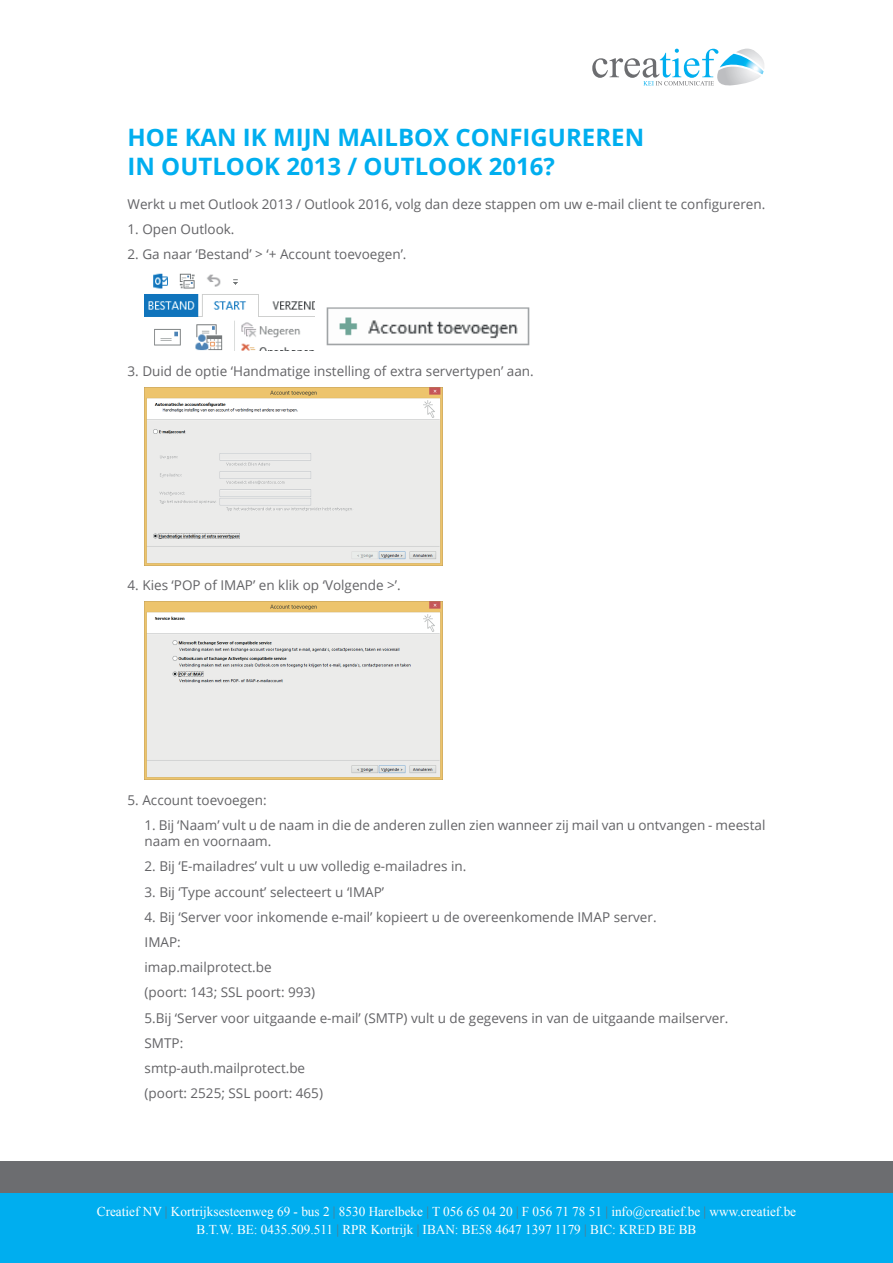
<style>
.page{position:relative;width:893px;height:1263px;background:#fff}
.page>*{position:absolute;margin:0;border:0;box-sizing:border-box;transform-origin:0 0}
.t1{font:700 24px/28.8px "Open Sans";color:#00aeef}
.t2{font:13.5px/25.2px "Open Sans";color:#636366}
.t3{font:13.5px/18px "Times New Roman";color:#fff;text-align:center}
.s1{color:#6c6d70}
</style>
<div class="page">
<svg style="left:592px;top:49px;width:172px;height:37px"></svg>
<div style="left:0;top:1193px;width:893px;height:70px;background:#00aeef"></div>
<div style="left:0;top:1161px;width:893px;height:32px;background:#6c6d70"></div>
<img style="left:145px;top:273px;width:170px;height:78px">
<img style="left:326px;top:307px;width:204px;height:39px">
<img style="left:145px;top:387px;width:297px;height:178px">
<img style="left:145px;top:602px;width:297px;height:177px">
<h1 class="t1" style="left:128px;top:122px;width:518px">HOE KAN IK MIJN MAILBOX CONFIGUREREN<br>IN OUTLOOK 2013 / OUTLOOK 2016?</h1>
<p class="t2" style="left:128px;top:191px;width:639px">Werkt u met Outlook 2013 / Outlook 2016, volg dan deze stappen om uw e-mail client te configureren.</p>
<p class="t2" style="left:128px;top:216px;width:108px">1. Open Outlook.</p>
<p class="t2" style="left:128px;top:241px;width:280px">2. Ga naar ‘Bestand’ &gt; ‘+ Account toevoegen’.</p>
<p class="t2" style="left:128px;top:358px;width:408px">3. Duid de optie ‘Handmatige instelling of extra servertypen’ aan.</p>
<p class="t2" style="left:128px;top:572px;width:275px">4. Kies ‘POP of IMAP’ en klik op ‘Volgende &gt;’.</p>
<p class="t2" style="left:128px;top:787px;width:141px">5. Account toevoegen:</p>
<p class="t2" style="left:145px;top:816px;width:622px;line-height:16.2px">1. Bij ‘Naam’ vult u de naam in die de anderen zullen zien wanneer zij mail van u ontvangen - meestal naam en voornaam.</p>
<p class="t2" style="left:145px;top:853px;width:323px">2. Bij ‘E-mailadres’ vult u uw volledig e-mailadres in.</p>
<p class="t2" style="left:145px;top:879px;width:241px">3. Bij ‘Type account’ selecteert u ‘IMAP’</p>
<p class="t2" style="left:145px;top:904px;width:585px">4. Bij ‘Server voor inkomende e-mail’ kopieert u de overeenkomende IMAP server.<br>IMAP:<br>imap.mailprotect.be<br>(poort: 143; SSL poort: 993)<br>5.Bij ‘Server voor uitgaande e-mail’ (SMTP) vult u de gegevens in van de uitgaande mailserver.<br>SMTP:<br>smtp-auth.mailprotect.be<br>(poort: 2525; SSL poort: 465)</p>
<p class="t3" style="left:97px;top:1202px;width:701px">Creatief NV <span class="s1">|</span> Kortrijksesteenweg 69 - bus 2 <span class="s1">|</span> 8530 Harelbeke <span class="s1">|</span> T 056 65 04 20 <span class="s1">|</span> F 056 71 78 51 <span class="s1">|</span> info@creatief.be <span class="s1">|</span> www.creatief.be<br>B.T.W. BE: 0435.509.511 <span class="s1">|</span> RPR Kortrijk <span class="s1">|</span> IBAN: BE58 4647 1397 1179 <span class="s1">|</span> BIC: KRED BE BB</p>
</div>
